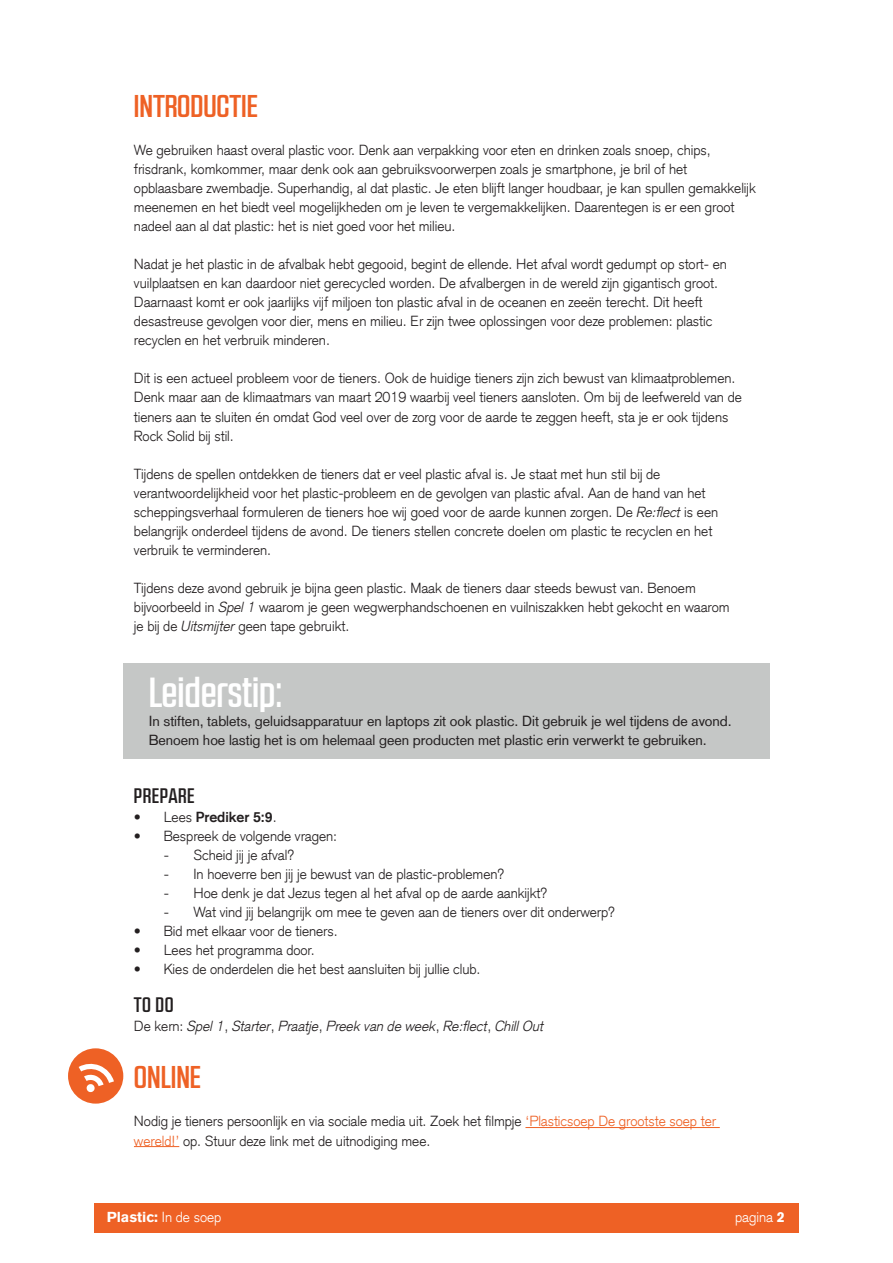
<style>
.page{position:relative;width:893px;height:1263px;background:#fff}
.page>*{position:absolute;margin:0;border:0;box-sizing:border-box;transform-origin:0 0}
.LEIDERSTIP{font:500 42px "RB No 2.1 a";color:#fff}
.onderdeel_kop{font:500 31.5px "RB No 2.1 a";color:#ee6125}
.tussenkop{font:500 21px "RB No 2.1 a";letter-spacing:.03em;color:#231f20}
.broodtekst{font:300 14.25px/19px "Basic Commercial LT Com";letter-spacing:-.005em;color:#231f20}
.LEIDERSTIP_tekst{font:14.25px/19px "Basic Commercial LT Com";letter-spacing:-.005em;color:#231f20}
.broodtekst-2{font:italic 300 14.25px "Basic Commercial LT Com";letter-spacing:-.005em;color:#231f20}
.t1{font:700 14.25px "Basic Commercial LT Com";letter-spacing:-.005em;color:#231f20}
.t2{font:900 14.25px "Basic Commercial LT Com";letter-spacing:-.005em;color:#fff}
.t3{font:300 14.25px "Basic Commercial LT Com";letter-spacing:-.005em;color:#fff}
.s1{font-style:italic}
.s2{font-weight:300}
.s3{font-style:normal}
.s4{color:#ee6125}
.s5{font-weight:900}
</style>
<div class="page">
<div style="left:94px;top:1203px;width:705px;height:30px;background:#ee6125"></div>
<div style="left:123px;top:663px;width:647px;height:63px;background:#c5c7c6"></div>
<div style="left:123px;top:706px;width:647px;height:53px;background:#c5c7c6"></div>
<hr style="left:525px;top:1127px;width:195px;height:1px;background:#ee6125">
<hr style="left:134px;top:1146px;width:45px;height:1px;background:#ee6125">
<div style="left:68px;top:1048px;width:55px;height:55px;background:#ee6125;border-radius:50%"></div>
<svg style="left:79px;top:1063px;width:35px;height:30px"></svg>
<p class="onderdeel_kop" style="left:134px;top:88px;width:125px">INTRODUCTIE</p>
<p class="broodtekst" style="left:134px;top:140px;width:578px">We gebruiken haast overal plastic voor. Denk aan verpakking voor eten en drinken zoals snoep, chips,</p>
<p class="broodtekst" style="left:134px;top:159px;width:555px">frisdrank, komkommer, maar denk ook aan gebruiksvoorwerpen zoals je smartphone, je bril of het</p>
<p class="broodtekst" style="left:134px;top:178px;width:623px">opblaasbare zwembadje. Superhandig, al dat plastic. Je eten blijft langer houdbaar, je kan spullen gemakkelijk meenemen en het biedt veel mogelijkheden om je leven te vergemakkelijken. Daarentegen is er een groot nadeel aan al dat plastic: het is niet goed voor het milieu.</p>
<p class="broodtekst" style="left:134px;top:255px;width:594px">Nadat je het plastic in de afvalbak hebt gegooid, begint de ellende. Het afval wordt gedumpt op stort- en vuilplaatsen en kan daardoor niet gerecycled worden. De afvalbergen in de wereld zijn gigantisch groot.<br>Daarnaast komt er ook jaarlijks vijf miljoen ton plastic afval in de oceanen en zeeën terecht. Dit heeft</p>
<p class="broodtekst" style="left:134px;top:312px;width:580px">desastreuse gevolgen voor dier, mens en milieu. Er zijn twee oplossingen voor deze problemen: plastic</p>
<p class="broodtekst" style="left:134px;top:331px;width:198px">recyclen en het verbruik minderen.</p>
<p class="broodtekst" style="left:134px;top:369px;width:609px">Dit is een actueel probleem voor de tieners. Ook de huidige tieners zijn zich bewust van klimaatproblemen.<br>Denk maar aan de klimaatmars van maart 2019 waarbij veel tieners aansloten. Om bij de leefwereld van de tieners aan te sluiten én omdat God veel over de zorg voor de aarde te zeggen heeft, sta je er ook tijdens Rock Solid bij stil.</p>
<p class="broodtekst" style="left:134px;top:464px;width:528px">Tijdens de spellen ontdekken de tieners dat er veel plastic afval is. Je staat met hun stil bij de</p>
<p class="broodtekst" style="left:134px;top:483px;width:573px">verantwoordelijkheid voor het plastic-probleem en de gevolgen van plastic afval. Aan de hand van het</p>
<p class="broodtekst" style="left:134px;top:502px;width:586px">scheppingsverhaal formuleren de tieners hoe wij goed voor de aarde kunnen zorgen. De <span class="s1">Re:flect</span> is een belangrijk onderdeel tijdens de avond. De tieners stellen concrete doelen om plastic te recyclen en het</p>
<p class="broodtekst" style="left:134px;top:540px;width:139px">verbruik te verminderen.</p>
<p class="broodtekst" style="left:134px;top:579px;width:563px">Tijdens deze avond gebruik je bijna geen plastic. Maak de tieners daar steeds bewust van. Benoem</p>
<p class="broodtekst" style="left:134px;top:598px;width:597px">bijvoorbeeld in <span class="s1">Spel 1</span> waarom je geen wegwerphandschoenen en vuilniszakken hebt gekocht en waarom</p>
<p class="broodtekst" style="left:134px;top:617px;width:217px">je bij de <span class="s1">Uitsmijter</span> geen tape gebruikt.</p>
<p class="LEIDERSTIP" style="left:149px;top:668px;width:135px">Leiderstip:</p>
<p class="LEIDERSTIP_tekst" style="left:149px;top:712px;width:584px">In stiften, tablets, geluidsapparatuur en laptops zit ook plastic. Dit gebruik je wel tijdens de avond.<br>Benoem hoe lastig het is om helemaal geen producten met plastic erin verwerkt te gebruiken.</p>
<p class="tussenkop" style="left:134px;top:783px;width:62px">PREPARE</p>
<p class="t1" style="left:134px;top:808px;width:144px"><span class="s2">• Lees</span> Prediker 5:9<span class="s2">.</span></p>
<p class="broodtekst" style="left:134px;top:826px;width:205px">• Bespreek de volgende vragen:</p>
<p class="broodtekst" style="left:164px;top:845px;width:132px">- Scheid jij je afval?</p>
<p class="broodtekst" style="left:164px;top:864px;width:342px">- In hoeverre ben jij je bewust van de plastic-problemen?</p>
<p class="broodtekst" style="left:164px;top:883px;width:385px">- Hoe denk je dat Jezus tegen al het afval op de aarde aankijkt?</p>
<p class="broodtekst" style="left:164px;top:902px;width:453px">- Wat vind jij belangrijk om mee te geven aan de tieners over dit onderwerp?</p>
<p class="broodtekst" style="left:134px;top:921px;width:205px">• Bid met elkaar voor de tieners.</p>
<p class="broodtekst" style="left:134px;top:940px;width:182px">• Lees het programma door.</p>
<p class="broodtekst" style="left:134px;top:960px;width:348px">• Kies de onderdelen die het best aansluiten bij jullie club.</p>
<p class="tussenkop" style="left:134px;top:993px;width:41px">TO DO</p>
<p class="broodtekst-2" style="left:134px;top:1018px;width:411px"><span class="s3">De kern:</span> Spel 1<span class="s3">,</span> Starter<span class="s3">,</span> Praatje<span class="s3">,</span> Preek van de week<span class="s3">,</span> Re:flect<span class="s3">,</span> Chill Out</p>
<p class="onderdeel_kop" style="left:134px;top:1059px;width:69px">ONLINE</p>
<p class="broodtekst" style="left:134px;top:1112px;width:584px">Nodig je tieners persoonlijk en via sociale media uit. Zoek het filmpje <span class="s4">‘Plasticsoep De grootste soep ter wereld!’</span> op. Stuur deze link met de uitnodiging mee.</p>
<p class="t2" style="left:107px;top:1208px;width:116px">Plastic: <span class="s2">In de soep</span></p>
<p class="t3" style="left:735px;top:1208px;width:51px">pagina <span class="s5">2</span></p>
</div>
